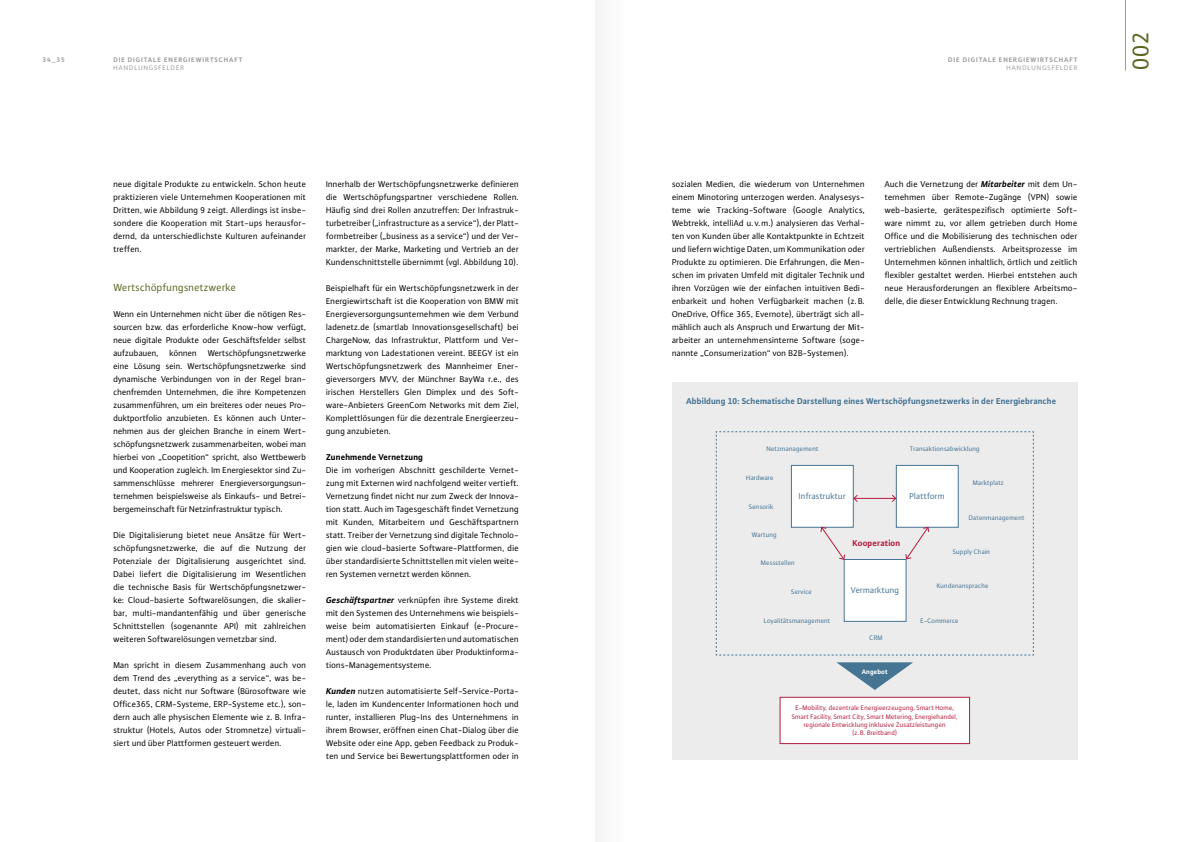
<style>
.page{position:relative;width:1191px;height:842px;background:#fff}
.page>*{position:absolute;margin:0;border:0;box-sizing:border-box;transform-origin:0 0}
.t1{font:24px "Plus Sans Normal SC";color:#5f6622}
.t2{font:11px "Plus Sans Normal";color:#5f6622}
.t3{font:9px/13px "Plus Sans Normal";color:#000;text-align:justify}
.t4{font:700 9px "Plus Sans";color:#467593}
.t5{font:9px "Plus Sans Normal";color:#467593}
.t6{font:700 9px "Plus Sans";color:#000}
.t7{font:700 9px "Plus Sans";color:#b61c3e}
.t8{font:7px "Plus Sans Normal";color:#467593}
.t9{font:7px/8.4px "Plus Sans Normal";color:#b61c3e;text-align:center}
.t10{font:7px "Plus Sans Bold SC";letter-spacing:.115em;color:#9c9d9d}
.t11{font:7px "Plus Sans Normal SC";letter-spacing:.115em;color:#9c9d9d}
.t12{font:700 7px "Plus Sans";color:#fff}
.s1{font-family:"Plus Sans Normal SC"}
.s2{font-family:"Plus Sans";font-weight:700;font-style:italic}
.s3{font-family:"Plus Sans Bold SC";font-weight:400}
</style>
<div class="page">
<div style="left:672px;top:382px;width:405px;height:378px;background:#ececed"></div>
<div style="left:780px;top:697px;width:189px;height:46px;background:#fff"></div>
<div style="left:780px;top:697px;width:189px;height:47px;border:1px solid #b61c3e"></div>
<svg style="left:716px;top:431px;width:318px;height:225px"></svg>
<svg style="left:836px;top:662px;width:77px;height:28px"></svg>
<hr style="left:1125px;top:0;width:1px;height:70px;background:#9c9d9d">
<div style="left:595px;top:0;width:30px;height:842px;background:#f9f9f9"></div>
<p class="t10" style="left:43px;top:55px;width:24px">34_35</p>
<p class="t10" style="left:113px;top:55px;width:131px">DIE DIGITALE ENERGIEWIRTSCHAFT</p>
<p class="t11" style="left:113px;top:63px;width:72px">HANDLUNGSFELDER</p>
<p class="t3" style="left:113px;top:178px;width:194px">neue digitale Produkte zu entwickeln. Schon heute praktizieren viele Unternehmen Kooperationen mit Dritten, wie Abbildung <span class="s1">9</span> zeigt. Allerdings ist insbe&shy;sondere die Kooperation mit Start-ups herausfor&shy;dernd, da unterschiedlichste Kulturen aufeinander treffen.</p>
<p class="t2" style="left:113px;top:280px;width:124px">Wertschöpfungsnetzwerke</p>
<p class="t3" style="left:113px;top:308px;width:194px">Wenn ein Unternehmen nicht über die nötigen Res&shy;sourcen bzw. das erforderliche Know-how verfügt, neue digitale Produkte oder Geschäftsfelder selbst aufzubauen, können Wertschöpfungsnetzwerke eine Lösung sein. Wertschöpfungsnetzwerke sind dynamische Verbindungen von in der Regel bran&shy;chenfremden Unternehmen, die ihre Kompetenzen zusammenführen, um ein breiteres oder neues Pro&shy;duktportfolio anzubieten. Es können auch Unter&shy;nehmen aus der gleichen Branche in einem Wert&shy;schöpfungsnetzwerk zusammenarbeiten, wobei man hierbei von „Coopetition“ spricht, also Wettbewerb und Kooperation zugleich. Im Energiesektor sind Zu&shy;sammenschlüsse mehrerer Energieversorgungsun&shy;ternehmen beispielsweise als Einkaufs- und Betrei&shy;bergemeinschaft für Netzinfrastruktur typisch.</p>
<p class="t3" style="left:113px;top:528px;width:194px">Die Digitalisierung bietet neue Ansätze für Wert&shy;schöpfungsnetzwerke, die auf die Nutzung der Potenziale der Digitalisierung ausgerichtet sind.<br>Dabei liefert die Digitalisierung im Wesentlichen die technische Basis für Wertschöpfungsnetzwer&shy;ke: Cloud-basierte Softwarelösungen, die skalier&shy;bar, multi-mandantenfähig und über generische Schnittstellen (sogenannte API) mit zahlreichen weiteren Softwarelösungen vernetzbar sind.</p>
<p class="t3" style="left:113px;top:658px;width:194px">Man spricht in diesem Zusammenhang auch von dem Trend des „everything as a service“, was be&shy;deutet, dass nicht nur Software (Bürosoftware wie Office<span class="s1">365</span>, CRM-Systeme, ERP-Systeme etc.), son&shy;dern auch alle physischen Elemente wie z. B. Infra&shy;struktur (Hotels, Autos oder Stromnetze) virtuali&shy;siert und über Plattformen gesteuert werden.</p>
<p class="t3" style="left:326px;top:177px;width:194px">Innerhalb der Wertschöpfungsnetzwerke definieren die Wertschöpfungspartner verschiedene Rollen.<br>Häufig sind drei Rollen anzutreffen: Der Infrastruk&shy;turbetreiber („infrastructure as a service“), der Platt&shy;formbetreiber („business as a service“) und der Ver&shy;markter, der Marke, Marketing und Vertrieb an der Kundenschnittstelle übernimmt (vgl. Abbildung <span class="s1">10</span>).</p>
<p class="t3" style="left:326px;top:281px;width:194px">Beispielhaft für ein Wertschöpfungsnetzwerk in der Energiewirtschaft ist die Kooperation von BMW mit Energieversorgungsunternehmen wie dem Verbund ladenetz.de (smartlab Innovationsgesellschaft) bei ChargeNow, das Infrastruktur, Plattform und Ver&shy;marktung von Ladestationen vereint. BEEGY ist ein Wertschöpfungsnetzwerk des Mannheimer Ener&shy;gieversorgers MVV, der Münchner BayWa r.e., des irischen Herstellers Glen Dimplex und des Soft&shy;ware-Anbieters GreenCom Networks mit dem Ziel, Komplettlösungen für die dezentrale Energieerzeu&shy;gung anzubieten.</p>
<p class="t6" style="left:326px;top:451px;width:99px">Zunehmende Vernetzung</p>
<p class="t3" style="left:326px;top:463px;width:194px">Die im vorherigen Abschnitt geschilderte Vernet&shy;zung mit Externen wird nachfolgend weiter vertieft.<br>Vernetzung findet nicht nur zum Zweck der Innova&shy;tion statt. Auch im Tagesgeschäft findet Vernetzung mit Kunden, Mitarbeitern und Geschäftspartnern statt. Treiber der Vernetzung sind digitale Technolo&shy;gien wie cloud-basierte Software-Plattformen, die über standardisierte Schnittstellen mit vielen weite&shy;ren Systemen vernetzt werden können.</p>
<p class="t3" style="left:326px;top:593px;width:194px"><span class="s2">Geschäftspartner</span> verknüpfen ihre Systeme direkt mit den Systemen des Unternehmens wie beispiels&shy;weise beim automatisierten Einkauf (e-Procure&shy;ment) oder dem standardisierten und automatischen Austausch von Produktdaten über Produktinforma&shy;tions-Managementsysteme.</p>
<p class="t3" style="left:326px;top:684px;width:194px"><span class="s2">Kunden</span> nutzen automatisierte Self-Service-Porta&shy;le, laden im Kundencenter Informationen hoch und runter, installieren Plug-Ins des Unternehmens in ihrem Browser, eröffnen einen Chat-Dialog über die Website oder eine App, geben Feedback zu Produk&shy;ten und Service bei Bewertungsplattformen oder in</p>
<p class="t10" style="left:948px;top:55px;width:131px">DIE DIGITALE ENERGIEWIRTSCHAFT</p>
<p class="t11" style="left:1006px;top:63px;width:72px">HANDLUNGSFELDER</p>
<p class="t3" style="left:672px;top:177px;width:194px">sozialen Medien, die wiederum von Unternehmen einem Minotoring unterzogen werden. Analysesys&shy;teme wie Tracking-Software (Google Analytics, Webtrekk, intelliAd u. v.m.) analysieren das Verhal&shy;ten von Kunden über alle Kontaktpunkte in Echtzeit und liefern wichtige Daten, um Kommunikation oder Produkte zu optimieren. Die Erfahrungen, die Men&shy;schen im privaten Umfeld mit digitaler Technik und ihren Vorzügen wie der einfachen intuitiven Bedi&shy;enbarkeit und hohen Verfügbarkeit machen (z.B.<br>OneDrive, Office <span class="s1">365</span>, Evernote), überträgt sich all&shy;mählich auch als Anspruch und Erwartung der Mit&shy;arbeiter an unternehmensinterne Software (soge&shy;nannte „Consumerization“ von B<span class="s1">2</span>B-Systemen).</p>
<p class="t3" style="left:884px;top:177px;width:194px">Auch die Vernetzung der <span class="s2">Mitarbeiter</span> mit dem Un&shy;ternehmen über Remote-Zugänge (VPN) sowie web-basierte, gerätespezifisch optimierte Soft&shy;ware nimmt zu, vor allem getrieben durch Home Office und die Mobilisierung des technischen oder vertrieblichen Außendiensts. Arbeitsprozesse im Unternehmen können inhaltlich, örtlich und zeitlich flexibler gestaltet werden. Hierbei entstehen auch neue Herausforderungen an flexiblere Arbeitsmo&shy;delle, die dieser Entwicklung Rechnung tragen.</p>
<p class="t4" style="left:686px;top:395px;width:371px">Abbildung <span class="s3">10</span>: Schematische Darstellung eines Wertschöpfungsnetzwerks in der Energiebranche</p>
<p class="t8" style="left:766px;top:444px;width:54px">Netzmanagement</p>
<p class="t8" style="left:909px;top:444px;width:72px">Transaktionsabwicklung</p>
<p class="t8" style="left:746px;top:473px;width:29px">Hardware</p>
<p class="t8" style="left:749px;top:502px;width:26px">Sensorik</p>
<p class="t8" style="left:973px;top:478px;width:33px">Marktplatz</p>
<p class="t5" style="left:799px;top:490px;width:48px">Infrastruktur</p>
<p class="t5" style="left:909px;top:490px;width:37px">Plattform</p>
<p class="t8" style="left:751px;top:530px;width:27px">Wartung</p>
<p class="t8" style="left:761px;top:558px;width:35px">Messstellen</p>
<p class="t8" style="left:791px;top:587px;width:22px">Service</p>
<p class="t7" style="left:852px;top:537px;width:49px">Kooperation</p>
<p class="t5" style="left:851px;top:584px;width:50px">Vermarktung</p>
<p class="t8" style="left:968px;top:513px;width:57px">Datenmanagement</p>
<p class="t8" style="left:952px;top:547px;width:39px">Supply Chain</p>
<p class="t8" style="left:936px;top:581px;width:53px">Kundenansprache</p>
<p class="t8" style="left:764px;top:616px;width:68px">Loyalitätsmanagement</p>
<p class="t8" style="left:920px;top:616px;width:40px">E-Commerce</p>
<p class="t8" style="left:869px;top:633px;width:15px">CRM</p>
<p class="t12" style="left:861px;top:667px;width:27px">Angebot</p>
<p class="t9" style="left:792px;top:703px;width:167px">E-Mobility, dezentrale Energieerzeugung, Smart Home, Smart Facility, Smart City, Smart Metering, Energiehandel, regionale Entwicklung inklusive Zusatzleistungen<br>(z.B. Breitband)</p>
<h1 class="t1" style="left:1124px;top:70px;width:40px;rotate:-90deg">002</h1>
</div>
